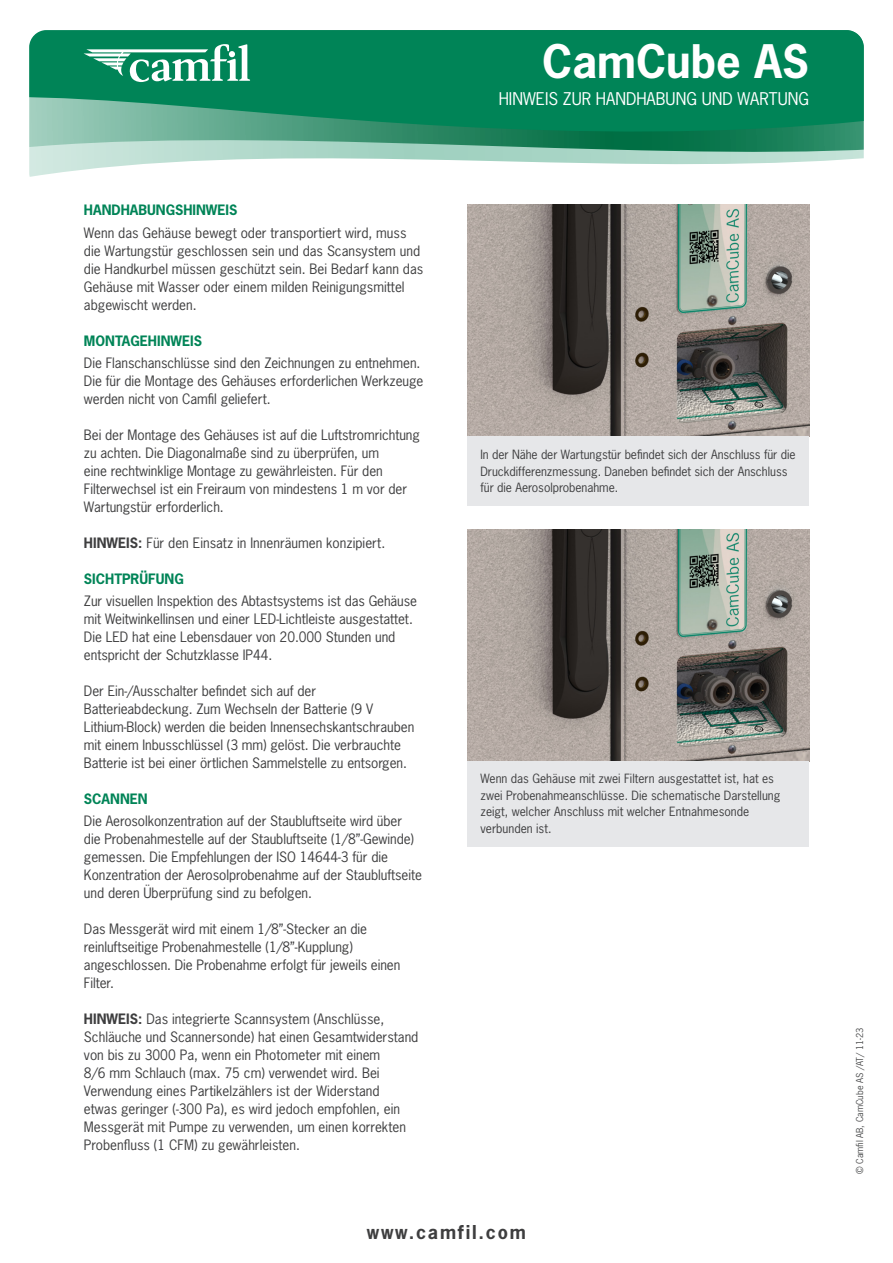
<style>
.page{position:relative;width:893px;height:1263px;background:#fff}
.page>*{position:absolute;margin:0;border:0;box-sizing:border-box;transform-origin:0 0}
.t1{font:700 43.5px "News Gothic Std";color:#fff}
.ruta{font:700 18px "News Gothic Std";letter-spacing:.1em;color:#3e3e3f}
.t2{font:16.5px "News Gothic Std";color:#fff}
.bodytext{font:13.5px/18px "News Gothic Std";letter-spacing:-.005em;color:#3e3e3f}
.bodytext_title{font:700 13.5px "News Gothic Std";color:#008457}
.box_sub_text{font:12px/16.5px "News Gothic Std";color:#3e3e3f}
.t3{font:9px "News Gothic Std";color:#4b4c4d}
.s1{font-weight:700}
</style>
<div class="page">
<svg style="left:29px;top:30px;width:835px;height:147px;background:#3e9f7d"></svg>
<svg style="left:84px;top:44px;width:166px;height:38px"></svg>
<img style="left:468px;top:205px;width:341px;height:232px">
<div style="left:468px;top:437px;width:341px;height:69px;background:#e6e7e9"></div>
<img style="left:468px;top:529px;width:341px;height:232px">
<div style="left:468px;top:761px;width:341px;height:85px;background:#e6e7e9"></div>
<p class="bodytext_title" style="left:84px;top:201px;width:155px">HANDHABUNGSHINWEIS</p>
<p class="bodytext" style="left:84px;top:223px;width:341px">Wenn das Gehäuse bewegt oder transportiert wird, muss die Wartungstür geschlossen sein und das Scansystem und die Handkurbel müssen geschützt sein. Bei Bedarf kann das Gehäuse mit Wasser oder einem milden Reinigungsmittel abgewischt werden.</p>
<p class="bodytext_title" style="left:84px;top:332px;width:120px">MONTAGEHINWEIS</p>
<p class="bodytext" style="left:84px;top:354px;width:341px">Die Flanschanschlüsse sind den Zeichnungen zu entnehmen.<br>Die für die Montage des Gehäuses erforderlichen Werkzeuge werden nicht von Camfil geliefert.</p>
<p class="bodytext" style="left:84px;top:426px;width:337px">Bei der Montage des Gehäuses ist auf die Luftstromrichtung zu achten. Die Diagonalmaße sind zu überprüfen, um<br>eine rechtwinklige Montage zu gewährleisten. Für den Filterwechsel ist ein Freiraum von mindestens 1 m vor der Wartungstür erforderlich.</p>
<p class="bodytext" style="left:84px;top:534px;width:303px"><span class="s1">HINWEIS:</span> Für den Einsatz in Innenräumen konzipiert.</p>
<p class="bodytext_title" style="left:84px;top:570px;width:101px">SICHTPRÜFUNG</p>
<p class="bodytext" style="left:84px;top:592px;width:335px">Zur visuellen Inspektion des Abtastsystems ist das Gehäuse mit Weitwinkellinsen und einer LED-Lichtleiste ausgestattet.<br>Die LED hat eine Lebensdauer von 20.000 Stunden und entspricht der Schutzklasse IP44.</p>
<p class="bodytext" style="left:84px;top:682px;width:332px">Der Ein-/Ausschalter befindet sich auf der Batterieabdeckung. Zum Wechseln der Batterie (9 V Lithium-Block) werden die beiden Innensechskantschrauben mit einem Inbusschlüssel (3 mm) gelöst. Die verbrauchte Batterie ist bei einer örtlichen Sammelstelle zu entsorgen.</p>
<p class="bodytext_title" style="left:84px;top:790px;width:65px">SCANNEN</p>
<p class="bodytext" style="left:84px;top:812px;width:340px">Die Aerosolkonzentration auf der Staubluftseite wird über die Probenahmestelle auf der Staubluftseite (1/8”-Gewinde) gemessen. Die Empfehlungen der ISO 14644-3 für die Konzentration der Aerosolprobenahme auf der Staubluftseite und deren Überprüfung sind zu befolgen.</p>
<p class="bodytext" style="left:84px;top:920px;width:318px">Das Messgerät wird mit einem 1/8”-Stecker an die reinluftseitige Probenahmestelle (1/8”-Kupplung) angeschlossen. Die Probenahme erfolgt für jeweils einen Filter.</p>
<p class="bodytext" style="left:84px;top:1010px;width:336px"><span class="s1">HINWEIS:</span> Das integrierte Scannsystem (Anschlüsse, Schläuche und Scannersonde) hat einen Gesamtwiderstand von bis zu 3000 Pa, wenn ein Photometer mit einem<br>8/6 mm Schlauch (max. 75 cm) verwendet wird. Bei Verwendung eines Partikelzählers ist der Widerstand<br>etwas geringer (-300 Pa), es wird jedoch empfohlen, ein Messgerät mit Pumpe zu verwenden, um einen korrekten Probenfluss (1 CFM) zu gewährleisten.</p>
<p class="t1" style="left:542px;top:33px;width:268px">CamCube AS</p>
<p class="t2" style="left:499px;top:88px;width:312px">HINWEIS ZUR HANDHABUNG UND WARTUNG</p>
<p class="box_sub_text" style="left:480px;top:446px;width:317px">In der Nähe der Wartungstür befindet sich der Anschluss für die<br>Druckdifferenzmessung. Daneben befindet sich der Anschluss für die Aerosolprobenahme.</p>
<p class="box_sub_text" style="left:480px;top:770px;width:301px">Wenn das Gehäuse mit zwei Filtern ausgestattet ist, hat es zwei Probenahmeanschlüsse. Die schematische Darstellung zeigt, welcher Anschluss mit welcher Entnahmesonde verbunden ist.</p>
<p class="ruta" style="left:367px;top:1220px;width:161px">www.camfil.com</p>
<p class="t3" style="left:854px;top:1174px;width:148px;rotate:-90deg">© Camfil AB, CamCube AS /AT/ 11-23</p>
</div>
